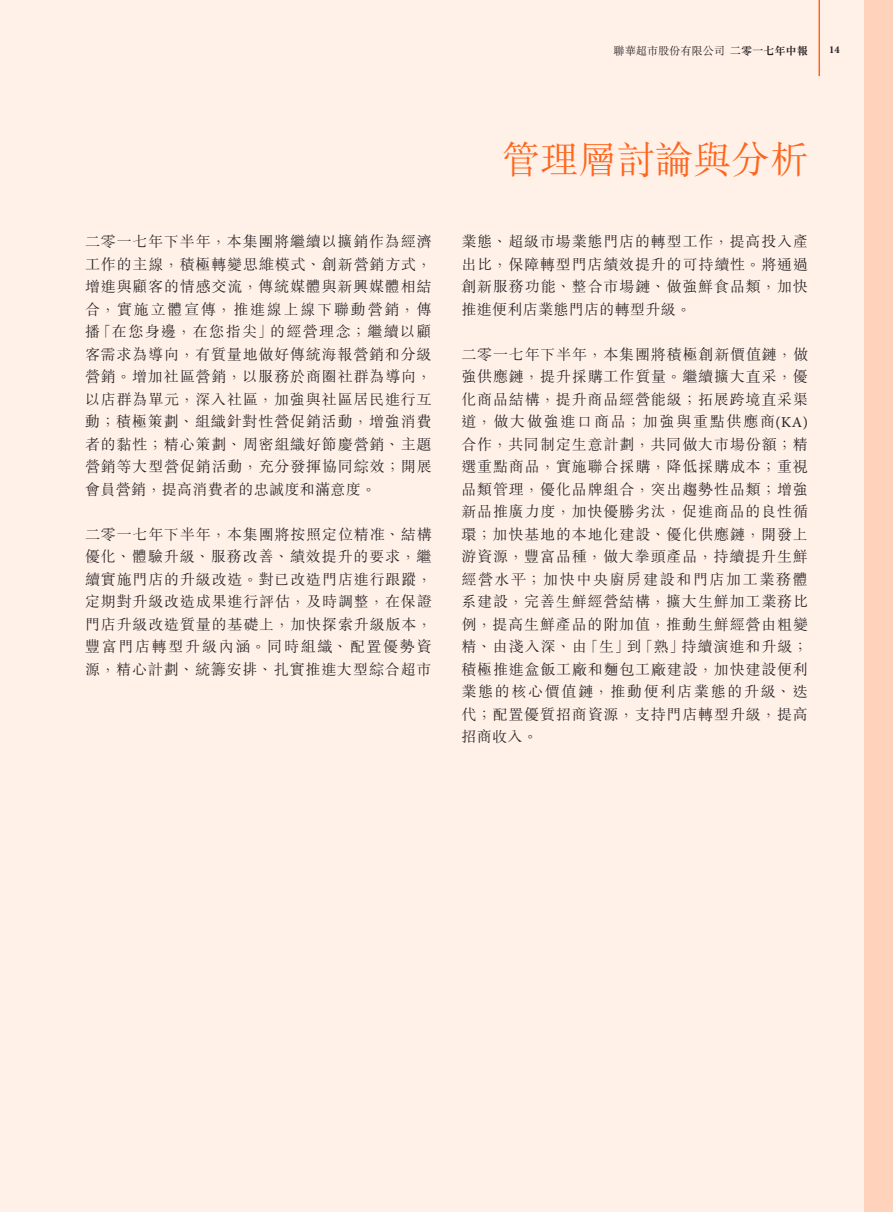
<style>
.page{position:relative;width:893px;height:1212px;background:#fff0e8}
.page>*{position:absolute;margin:0;border:0;box-sizing:border-box;transform-origin:0 0}
.t1{font:300 38.25px "M Sung HK";color:#ff661c}
.t2{font:300 15px/22.5px "M Sung HK";letter-spacing:.055em;color:#231f20;text-align:right}
.t3{font:300 15px "M Sung HK";letter-spacing:.095em;color:#231f20}
.t4{font:300 11.25px "M Sung HK";letter-spacing:-.01em;color:#231f20}
.t5{font:700 10.5px "Minion Pro";color:#231f20}
.s1{font-weight:700}
.s2{font-family:"Minion Pro";font-weight:400}
</style>
<div class="page">
<div style="left:864px;top:0;width:29px;height:1212px;background:#ffd3bb"></div>
<hr style="left:818px;top:0;width:2px;height:76px;background:#ff661c">
<p class="t4" style="left:614px;top:43px;width:196px">聯華超市股份有限公司<span class="s1">二零一七年中報</span></p>
<p class="t5" style="left:829px;top:43px;width:12px">14</p>
<p class="t2" style="left:85px;top:230px;width:348px">二零一七年下半年，本集團將繼續以擴銷作為經濟工作的主線，積極轉變思維模式、創新營銷方式，增進與顧客的情感交流，傳統媒體與新興媒體相結合，實施立體宣傳，推進線上線下聯動營銷，傳的經營理念；繼續以顧</p>
<p class="t3" style="left:97px;top:321px;width:177px">「在您身邊，在您指尖」</p>
<p class="t2" style="left:85px;top:320px;width:348px;text-align:left">播<br>客需求為導向，有質量地做好傳統海報營銷和分級營銷。增加社區營銷，以服務於商圈社群為導向，以店群為單元，深入社區，加強與社區居民進行互動；積極策劃、組織針對性營促銷活動，增強消費者的黏性；精心策劃、周密組織好節慶營銷、主題營銷等大型營促銷活動，充分發揮協同綜效；開展會員營銷，提高消費者的忠誠度和滿意度。</p>
<p class="t2" style="left:85px;top:522px;width:348px;text-align:justify">二零一七年下半年，本集團將按照定位精准、結構優化、體驗升級、服務改善、績效提升的要求，繼續實施門店的升級改造。對已改造門店進行跟蹤，定期對升級改造成果進行評估，及時調整，在保證門店升級改造質量的基礎上，加快探索升級版本，豐富門店轉型升級內涵。同時組織、配置優勢資源，精心計劃、統籌安排、扎實推進大型綜合超市</p>
<h1 class="t1" style="left:502px;top:134px;width:307px">管理層討論與分析</h1>
<p class="t2" style="left:461px;top:230px;width:348px;text-align:justify">業態、超級市場業態門店的轉型工作，提高投入產出比，保障轉型門店績效提升的可持續性。將通過創新服務功能、整合市場鏈、做強鮮食品類，加快推進便利店業態門店的轉型升級。</p>
<p class="t2" style="left:461px;top:342px;width:348px">二零一七年下半年，本集團將積極創新價值鏈，做強供應鏈，提升採購工作質量。繼續擴大直采，優化商品結構，提升商品經營能級；拓展跨境直采渠道，做大做強進口商品；加強與重點供應商<span class="s2">(KA(</span>合作，共同制定生意計劃，共同做大市場份額；精選重點商品，實施聯合採購，降低採購成本；重視品類管理，優化品牌組合，突出趨勢性品類；增強新品推廣力度，加快優勝劣汰，促進商品的良性循環；加快基地的本地化建設、優化供應鏈，開發上游資源，豐富品種，做大拳頭產品，持續提升生鮮經營水平；加快中央廚房建設和門店加工業務體系建設，完善生鮮經營結構，擴大生鮮加工業務比例，提高生鮮產品的附加值，推動生鮮經營由粗變持續演進和升級;</p>
<p class="t2" style="left:461px;top:635px;width:348px;text-align:left">精、由淺入深、由<br>積極推進盒飯工廠和麵包工廠建設，加快建設便利業態的核心價值鏈，推動便利店業態的升級、迭代；配置優質招商資源，支持門店轉型升級，提高招商收入。</p>
<p class="t2" style="left:627px;top:635px;width:16px">到</p>
<p class="t2" style="left:638px;top:635px;width:47px">「熟」</p>
<p class="t2" style="left:584px;top:635px;width:47px">「生」</p>
</div>
